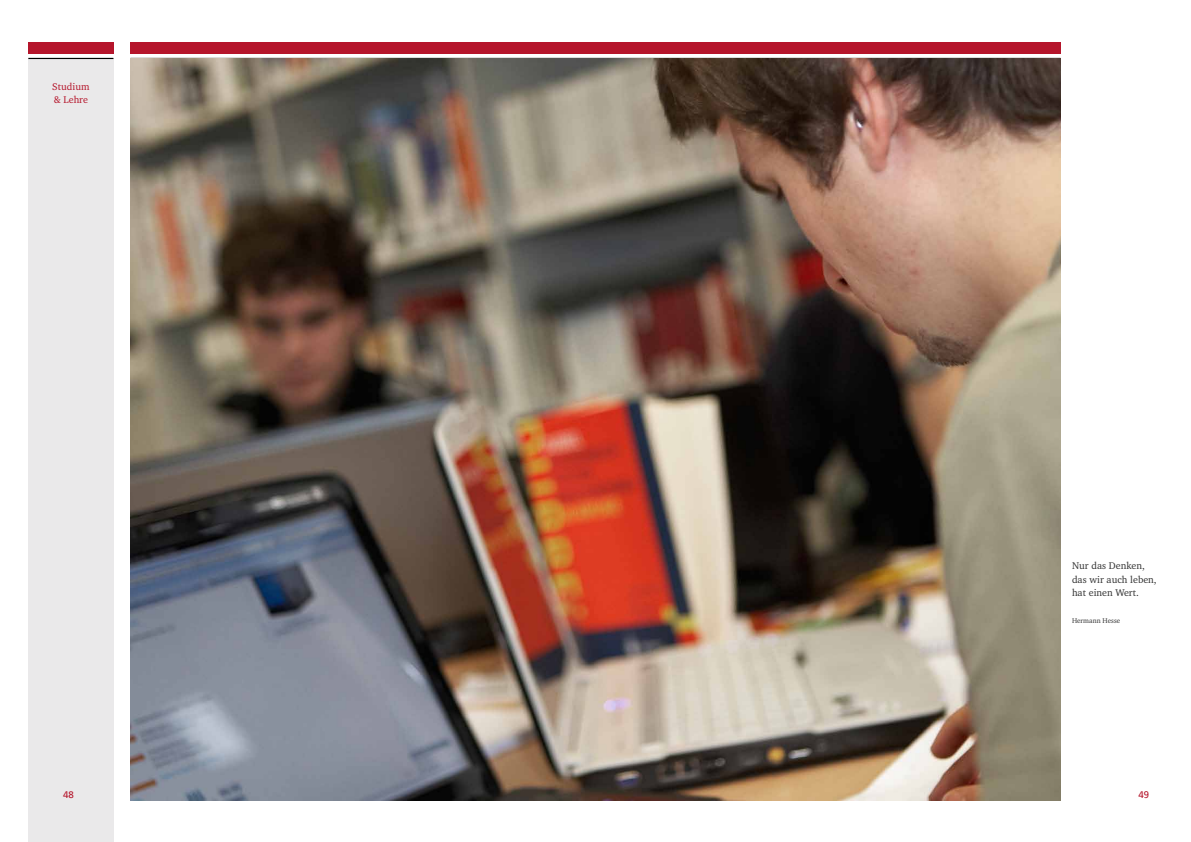
<style>
.page{position:relative;width:1191px;height:842px;background:#fff}
.page>*{position:absolute;margin:0;border:0;box-sizing:border-box;transform-origin:0 0}
.t1{font:10px/13.5px "Charter";color:#323232}
.t2{font:10px/13.5px "Charter";color:#b5152b}
.t3{font:10px "Front Page";color:#b5152b}
.t4{font:7px "Charter";color:#323232}
</style>
<div class="page">
<div style="left:28px;top:59px;width:85px;height:783px;background:#eae9ea"></div>
<div style="left:28px;top:43px;width:85px;height:11px;background:#b5152b"></div>
<hr style="left:28px;top:58px;width:85px;height:1px;background:#000">
<div style="left:130px;top:43px;width:930px;height:11px;background:#b5152b"></div>
<hr style="left:130px;top:58px;width:930px;height:1px;background:#000">
<img style="left:130px;top:59px;width:930px;height:741px">
<p class="t2" style="left:52px;top:79px;width:39px">Studium &amp; Lehre</p>
<p class="t1" style="left:1072px;top:559px;width:86px">Nur das Denken, das wir auch leben, hat einen Wert.</p>
<p class="t4" style="left:1072px;top:616px;width:50px">Hermann Hesse</p>
<p class="t3" style="left:63px;top:787px;width:12px">48</p>
<p class="t3" style="left:1138px;top:787px;width:12px">49</p>
</div>
